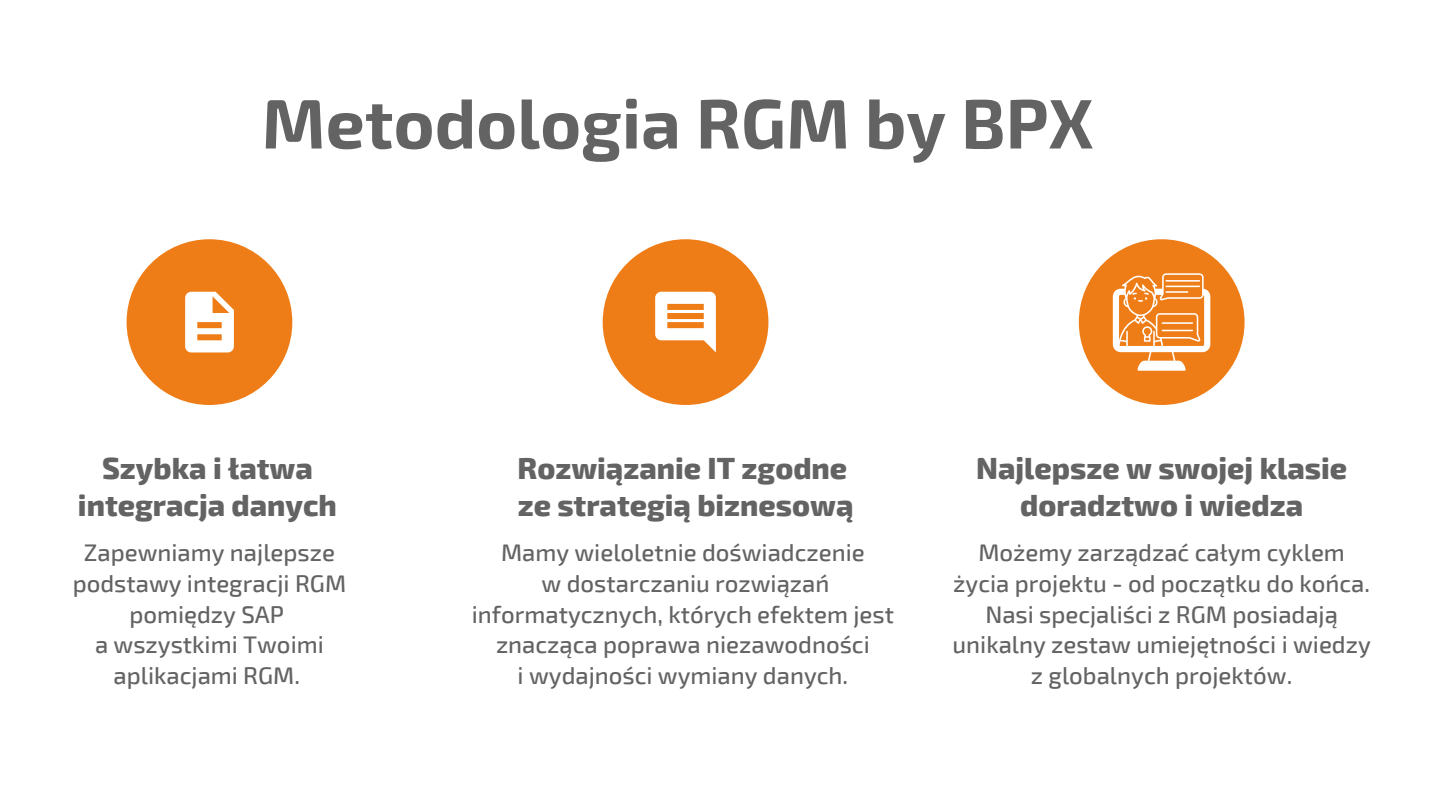
<style>
.page{position:relative;width:1440px;height:810px;background:#fff}
.page>*{position:absolute;margin:0;border:0;box-sizing:border-box;transform-origin:0 0}
.t1{font:700 70px "Exo 2";color:#646363}
.t2{font:800 30px/36.8px "Exo 2";color:#646363;text-align:center}
.t3{font:500 24px/30.8px "Exo 2";color:#646363;text-align:center}
</style>
<div class="page">
<div style="left:127px;top:239px;width:165px;height:166px;background:#ef7d17;border-radius:50%"></div>
<svg style="left:185px;top:292px;width:49px;height:60px"></svg>
<div style="left:603px;top:239px;width:165px;height:166px;background:#ef7d17;border-radius:50%"></div>
<svg style="left:655px;top:292px;width:61px;height:60px"></svg>
<div style="left:1079px;top:239px;width:166px;height:166px;background:#ef7d17;border-radius:50%"></div>
<svg style="left:1113px;top:273px;width:97px;height:98px"></svg>
<h1 class="t1" style="left:262px;top:78px;width:833px">Metodologia RGM by BPX</h1>
<p class="t2" style="left:78px;top:448px;width:260px">Szybka i łatwa integracja danych</p>
<p class="t3" style="left:73px;top:536px;width:275px">Zapewniamy najlepsze podstawy integracji RGM pomiędzy SAP<br>a wszystkimi Twoimi aplikacjami RGM.</p>
<p class="t2" style="left:518px;top:448px;width:337px;text-align:left">Rozwiązanie IT zgodne ze strategią biznesową</p>
<p class="t3" style="left:472px;top:536px;width:424px">Mamy wieloletnie doświadczenie<br>w dostarczaniu rozwiązań informatycznych, których efektem jest znacząca poprawa niezawodności<br>i wydajności wymiany danych.</p>
<p class="t2" style="left:976px;top:448px;width:373px">Najlepsze w swojej klasie doradztwo i wiedza</p>
<p class="t3" style="left:953px;top:536px;width:420px">Możemy zarządzać całym cyklem życia projektu - od początku do końca.<br>Nasi specjaliści z RGM posiadają unikalny zestaw umiejętności i wiedzy z globalnych projektów.</p>
</div>
